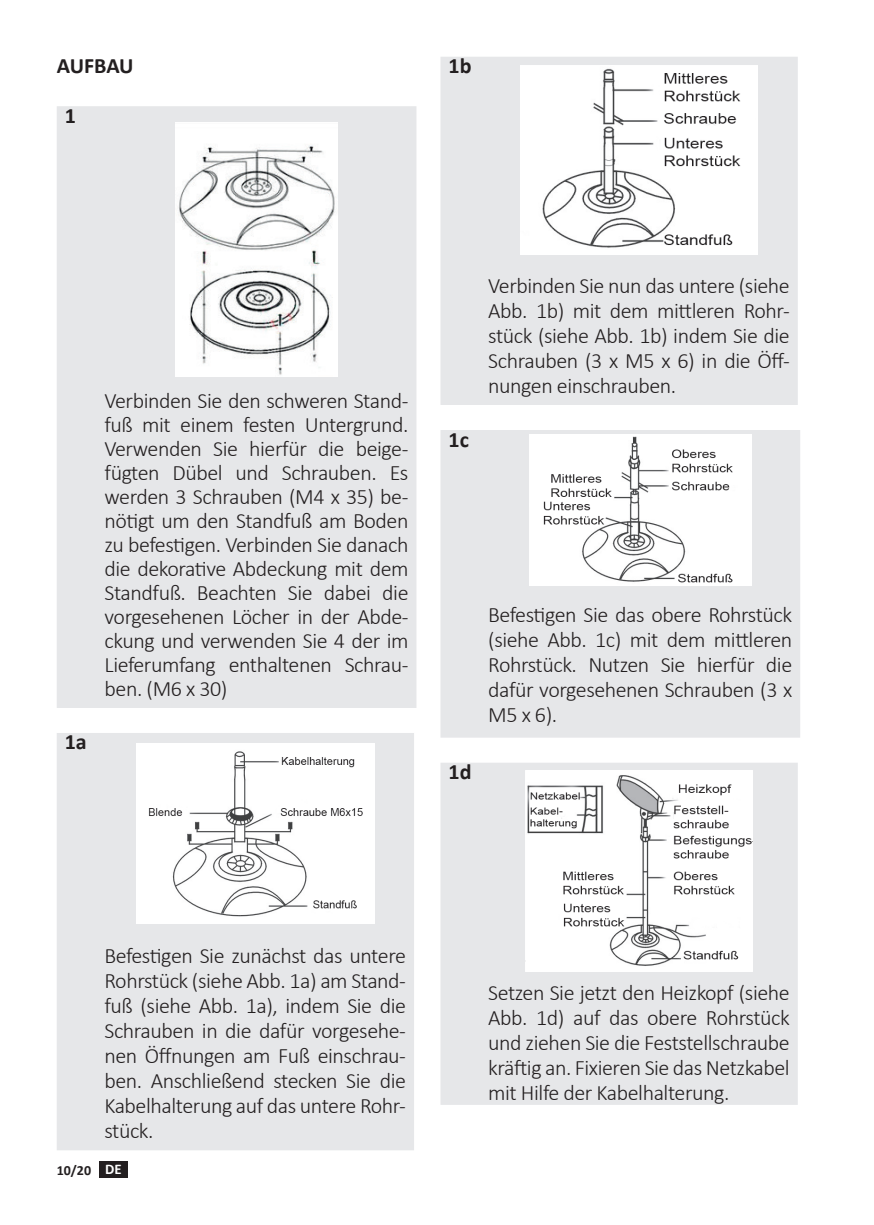
<style>
.page{position:relative;width:874px;height:1225px;background:#fff}
.page>*{position:absolute;margin:0;border:0;box-sizing:border-box;transform-origin:0 0}
.t1{font:300 22px/25px "Calibri";letter-spacing:-.02em;color:#231f20;text-align:justify}
.t2{font:700 22px "Calibri";color:#231f20}
.t3{font:700 14px "Calibri";color:#231f20}
.s1{font-size:14.8px;color:#fff}
</style>
<div class="page">
<div style="left:99px;top:1161px;width:29px;height:16px;background:#231f20"></div>
<div style="left:57px;top:106px;width:359px;height:602px;background:#e6e7e9"></div>
<img style="left:175px;top:123px;width:162px;height:253px">
<div style="left:57px;top:733px;width:357px;height:417px;background:#e6e7e9"></div>
<img style="left:136px;top:744px;width:238px;height:180px">
<div style="left:136px;top:907px;width:15px;height:17px;background:#fff"></div>
<div style="left:440px;top:57px;width:357px;height:348px;background:#e6e7e9"></div>
<img style="left:520px;top:66px;width:237px;height:189px">
<div style="left:520px;top:237px;width:10px;height:18px;background:#fff"></div>
<div style="left:440px;top:430px;width:359px;height:307px;background:#e6e7e9"></div>
<img style="left:529px;top:434px;width:221px;height:152px">
<div style="left:529px;top:565px;width:25px;height:21px;background:#fff"></div>
<div style="left:440px;top:763px;width:357px;height:342px;background:#e6e7e9"></div>
<img style="left:525px;top:770px;width:226px;height:201px">
<div style="left:525px;top:950px;width:25px;height:21px;background:#fff"></div>
<p class="t2" style="left:57px;top:50px;width:78px">AUFBAU</p>
<p class="t2" style="left:65px;top:100px;width:13px">1</p>
<p class="t2" style="left:448px;top:50px;width:24px">1b</p>
<p class="t2" style="left:65px;top:726px;width:24px">1a</p>
<p class="t1" style="left:104px;top:389px;width:305px;line-height:24px">Verbinden Sie den schweren Stand&shy;fuß mit einem festen Untergrund.<br>Verwenden Sie hierfür die beige&shy;fügten Dübel und Schrauben. Es werden 3 Schrauben (M4 x 35) be&shy;nötigt um den Standfuß am Boden zu befestigen. Verbinden Sie danach die dekorative Abdeckung mit dem Standfuß. Beachten Sie dabei die vorgesehenen Löcher in der Abde&shy;ckung und verwenden Sie 4 der im Lieferumfang enthaltenen Schrau&shy;ben. (M6 x 30)</p>
<p class="t2" style="left:448px;top:423px;width:22px">1c</p>
<p class="t1" style="left:488px;top:272px;width:303px">Verbinden Sie nun das untere (siehe Abb. 1b) mit dem mittleren Rohr&shy;stück (siehe Abb. 1b) indem Sie die Schrauben (3 x M5 x 6) in die Öff&shy;nungen einschrauben.</p>
<p class="t2" style="left:448px;top:756px;width:24px">1d</p>
<p class="t1" style="left:488px;top:602px;width:305px">Befestigen Sie das obere Rohrstück (siehe Abb. 1c) mit dem mittleren Rohrstück. Nutzen Sie hierfür die dafür vorgesehenen Schrauben (3 x M5 x 6).</p>
<p class="t1" style="left:104px;top:943px;width:303px">Befestigen Sie zunächst das untere Rohrstück (siehe Abb. 1a) am Stand&shy;fuß (siehe Abb. 1a), indem Sie die Schrauben in die dafür vorgesehe&shy;nen Öffnungen am Fuß einschrau&shy;ben. Anschließend stecken Sie die Kabelhalterung auf das untere Rohr&shy;stück.</p>
<p class="t3" style="left:57px;top:1160px;width:66px">10/20 <span class="s1">DE</span></p>
<p class="t1" style="left:488px;top:980px;width:303px">Setzen Sie jetzt den Heizkopf (siehe Abb. 1d) auf das obere Rohrstück und ziehen Sie die Feststellschraube kräftig an. Fixieren Sie das Netzkabel mit Hilfe der Kabelhalterung.</p>
</div>
